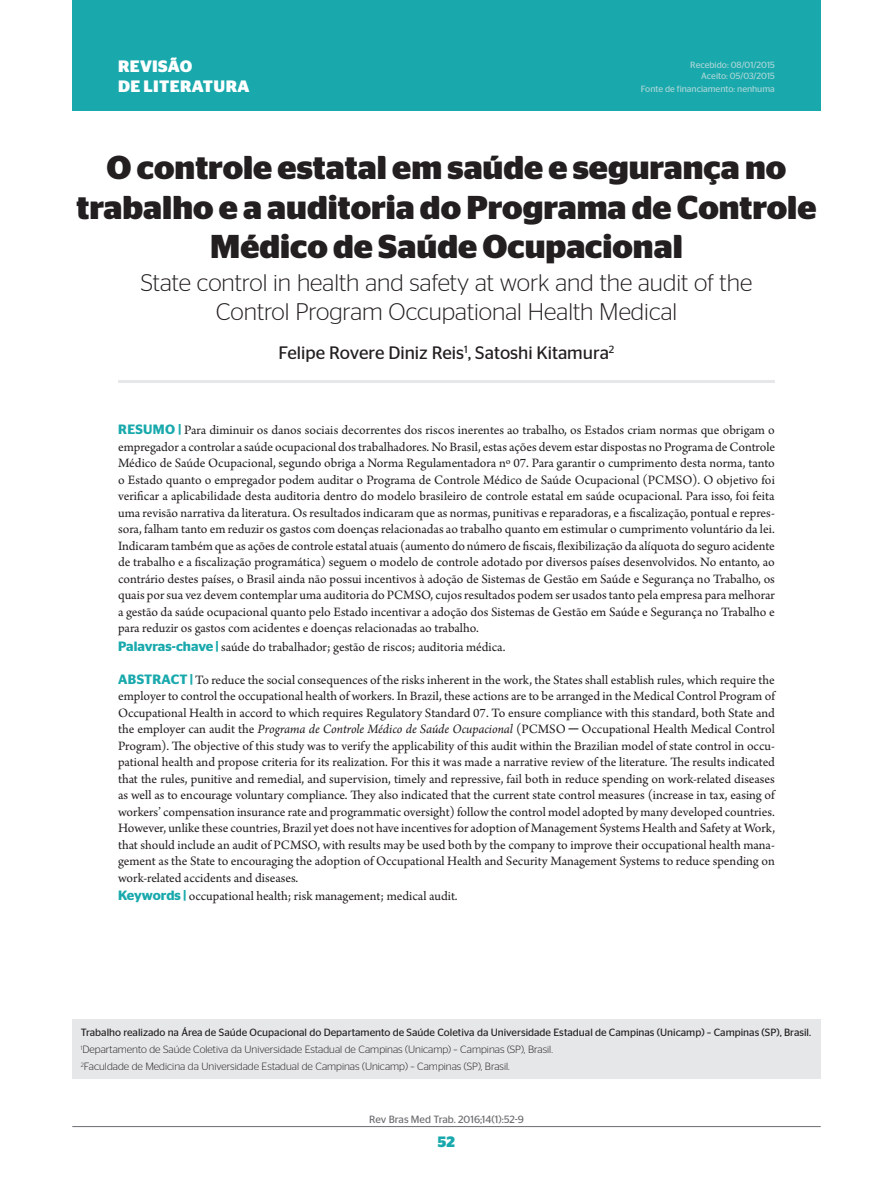
<style>
.page{position:relative;width:893px;height:1191px;background:#fff}
.page>*{position:absolute;margin:0;border:0;box-sizing:border-box;transform-origin:0 0}
.z_Título_PT{font:700 33px/39.6px "Stag Sans";color:#231f20;text-align:center}
.z_Título_IN{font:300 24px/28.8px "Stag Sans";color:#231f20;text-align:center}
.z_Autores{font:18px "Stag Sans";color:#231f20}
.t1{font:700 16.5px/19.8px "Stag Sans";letter-spacing:.02em;color:#fff}
.z_Páginas{font:700 15px "Stag Sans";color:#19a9ac}
.z_Resumo{font:13.5px/16.5px "Arno Pro";letter-spacing:-.005em;color:#231f20;text-align:justify}
.z_Palavras-chave{font:13.5px "Arno Pro";color:#231f20}
.z_Keywords{font:13.5px "Arno Pro";color:#231f20}
.z_Titulação{font:300 10.5px "Stag Sans";color:#231f20}
.z_Local_de_trabalho{font:10.5px "Stag Sans";color:#231f20}
.z_Cabeçalho_Rodapé{font:10.5px "Stag Sans";color:#6c6d70}
.t2{font:9px/10.8px "Stag Sans";color:#acd6d8;text-align:right}
.s1{font-family:"Stag Sans";font-weight:600;color:#19a9ac}
.s2{font-style:italic}
.s3{font-family:"Times New Roman"}
</style>
<div class="page">
<hr style="left:72px;top:1126px;width:749px;height:1px;background:#6c6d70">
<div style="left:72px;top:0;width:749px;height:111px;background:#19a9ac"></div>
<div style="left:72px;top:1019px;width:749px;height:59px;background:#e6e7e9"></div>
<hr style="left:118px;top:380px;width:657px;height:3px;background:#e6e7e9">
<p class="t1" style="left:118px;top:56px;width:133px">REVISÃO<br>DE LITERATURA</p>
<p class="t2" style="left:690px;top:59px;width:86px">Recebido: 08/01/2015<br>Aceito: 05/03/2015</p>
<p class="t2" style="left:641px;top:83px;width:136px">Fonte de financiamento: nenhuma</p>
<p class="z_Título_PT" style="left:76px;top:148px;width:741px">O controle estatal em saúde e segurança no trabalho e a auditoria do Programa de Controle<br>Médico de Saúde Ocupacional</p>
<p class="z_Título_IN" style="left:141px;top:268px;width:613px">State control in health and safety at work and the audit of the<br>Control Program Occupational Health Medical</p>
<p class="z_Autores" style="left:279px;top:342px;width:337px">Felipe Rovere Diniz Reis<sup>1</sup>, Satoshi Kitamura<sup>2</sup></p>
<p class="z_Resumo" style="left:118px;top:422px;width:659px"><span class="s1">RESUMO |</span> Para diminuir os danos sociais decorrentes dos riscos inerentes ao trabalho, os Estados criam normas que obrigam o empregador a controlar a saúde ocupacional dos trabalhadores. No Brasil, estas ações devem estar dispostas no Programa de Controle Médico de Saúde Ocupacional, segundo obriga a Norma Regulamentadora nº 07. Para garantir o cumprimento desta norma, tanto o Estado quanto o empregador podem auditar o Programa de Controle Médico de Saúde Ocupacional (PCMSO). O objetivo foi verificar a aplicabilidade desta auditoria dentro do modelo brasileiro de controle estatal em saúde ocupacional. Para isso, foi feita uma revisão narrativa da literatura. Os resultados indicaram que as normas, punitivas e reparadoras, e a fiscalização, pontual e repres&shy;sora, falham tanto em reduzir os gastos com doenças relacionadas ao trabalho quanto em estimular o cumprimento voluntário da lei.<br>Indicaram também que as ações de controle estatal atuais (aumento do número de fiscais, flexibilização da alíquota do seguro acidente de trabalho e a fiscalização programática) seguem o modelo de controle adotado por diversos países desenvolvidos. No entanto, ao contrário destes países, o Brasil ainda não possui incentivos à adoção de Sistemas de Gestão em Saúde e Segurança no Trabalho, os quais por sua vez devem contemplar uma auditoria do PCMSO, cujos resultados podem ser usados tanto pela empresa para melhorar a gestão da saúde ocupacional quanto pelo Estado incentivar a adoção dos Sistemas de Gestão em Saúde e Segurança no Trabalho e para reduzir os gastos com acidentes e doenças relacionadas ao trabalho.</p>
<p class="z_Palavras-chave" style="left:118px;top:639px;width:389px"><span class="s1">Palavras-chave |</span> saúde do trabalhador; gestão de riscos; auditoria médica.</p>
<p class="z_Resumo" style="left:118px;top:672px;width:658px"><span class="s1">ABSTRACT |</span> To reduce the social consequences of the risks inherent in the work, the States shall establish rules, which require the employer to control the occupational health of workers. In Brazil, these actions are to be arranged in the Medical Control Program of Occupational Health in accord to which requires Regulatory Standard 07. To ensure compliance with this standard, both State and the employer can audit the <span class="s2">Programa de Controle Médico de Saúde Ocupacional</span> (PCMSO <span class="s3">─</span> Occupational Health Medical Control Program). The objective of this study was to verify the applicability of this audit within the Brazilian model of state control in occu&shy;pational health and propose criteria for its realization. For this it was made a narrative review of the literature. The results indicated that the rules, punitive and remedial, and supervision, timely and repressive, fail both in reduce spending on work-related diseases as well as to encourage voluntary compliance. They also indicated that the current state control measures (increase in tax, easing of workers’ compensation insurance rate and programmatic oversight) follow the control model adopted by many developed countries.<br>However, unlike these countries, Brazil yet does not have incentives for adoption of Management Systems Health and Safety at Work, that should include an audit of PCMSO, with results may be used both by the company to improve their occupational health mana&shy;gement as the State to encouraging the adoption of Occupational Health and Security Management Systems to reduce spending on work-related accidents and diseases.</p>
<p class="z_Keywords" style="left:118px;top:888px;width:341px"><span class="s1">Keywords |</span> occupational health; risk management; medical audit.</p>
<p class="z_Local_de_trabalho" style="left:81px;top:1026px;width:732px">Trabalho realizado na Área de Saúde Ocupacional do Departamento de Saúde Coletiva da Universidade Estadual de Campinas (Unicamp) – Campinas (SP), Brasil.</p>
<p class="z_Titulação" style="left:81px;top:1043px;width:474px"><sup>1</sup>Departamento de Saúde Coletiva da Universidade Estadual de Campinas (Unicamp) – Campinas (SP), Brasil.</p>
<p class="z_Titulação" style="left:81px;top:1060px;width:430px"><sup>2</sup>Faculdade de Medicina da Universidade Estadual de Campinas (Unicamp) – Campinas (SP), Brasil.</p>
<p class="z_Cabeçalho_Rodapé" style="left:369px;top:1113px;width:156px">Rev Bras Med Trab. 2016;14(1):52-9</p>
<p class="z_Páginas" style="left:438px;top:1132px;width:19px">52</p>
</div>
